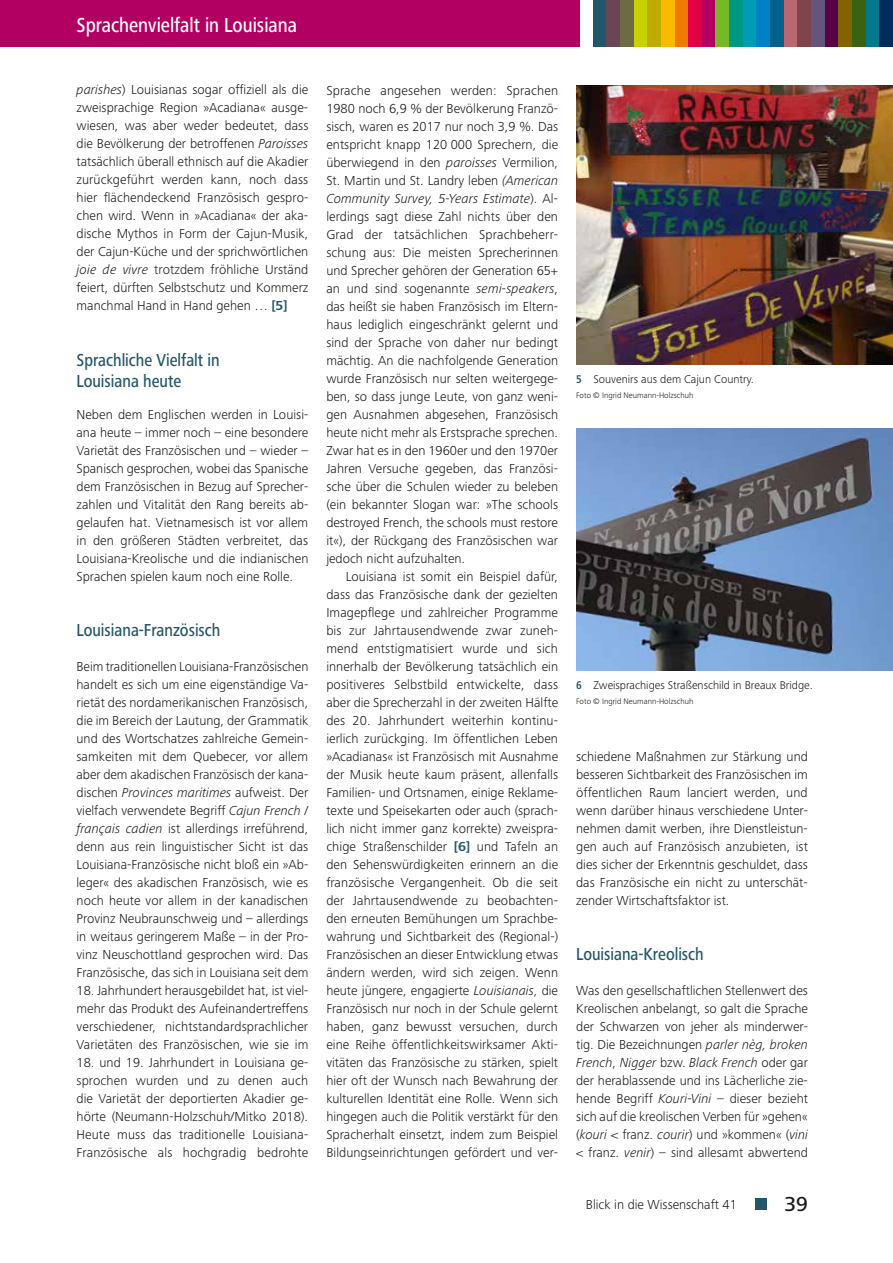
<style>
.page{position:relative;width:893px;height:1263px;background:#fff}
.page>*{position:absolute;margin:0;border:0;box-sizing:border-box;transform-origin:0 0}
.t1{font:500 21px "Frutiger Next LTW1 G";color:#fff;scale:.85 1}
.t2{font:500 21px "Frutiger Next LTW1 G";color:#1a1a18}
.t3{font:500 18px/21px "Frutiger Next LTW1 G";color:#225669;scale:.85 1}
.t4{font:300 13.5px/18px "Frutiger Next LTW1 G";color:#1a1a18;text-align:justify}
.t5{font:300 11.7px "Frutiger Next LTW1 G";color:#1a1a18}
.t6{font:300 8.25px "Frutiger Next LTW1 G";color:#1a1a18}
.s1{font-style:italic}
.s2{font-family:"Frutiger Next Pro";font-weight:700;color:#225669}
.s3{font-family:"Frutiger Next Pro";font-weight:700;font-stretch:condensed;color:#225669}
</style>
<div class="page">
<div style="left:755px;top:1198px;width:11px;height:11px;background:#225669"></div>
<div style="left:593px;top:0;width:13px;height:47px;background:#225669"></div>
<div style="left:606px;top:0;width:14px;height:47px;background:#6a4555"></div>
<div style="left:620px;top:0;width:14px;height:47px;background:#6e6a44"></div>
<div style="left:634px;top:0;width:13px;height:47px;background:#c7d300"></div>
<div style="left:647px;top:0;width:14px;height:47px;background:#bdad00"></div>
<div style="left:661px;top:0;width:14px;height:47px;background:#fbba00"></div>
<div style="left:675px;top:0;width:13px;height:47px;background:#ef7c00"></div>
<div style="left:688px;top:0;width:14px;height:47px;background:#e40045"></div>
<div style="left:702px;top:0;width:14px;height:47px;background:#b10061"></div>
<div style="left:716px;top:0;width:13px;height:47px;background:#76b828"></div>
<div style="left:729px;top:0;width:14px;height:47px;background:#009881"></div>
<div style="left:743px;top:0;width:14px;height:47px;background:#009bb4"></div>
<div style="left:757px;top:0;width:13px;height:47px;background:#0080c8"></div>
<div style="left:770px;top:0;width:14px;height:47px;background:#00618a"></div>
<div style="left:784px;top:0;width:13px;height:47px;background:#b96770"></div>
<div style="left:797px;top:0;width:14px;height:47px;background:#80454b"></div>
<div style="left:811px;top:0;width:14px;height:47px;background:#62567d"></div>
<div style="left:825px;top:0;width:13px;height:47px;background:#580247"></div>
<div style="left:838px;top:0;width:14px;height:47px;background:#826300"></div>
<div style="left:852px;top:0;width:14px;height:47px;background:#3a6311"></div>
<div style="left:866px;top:0;width:13px;height:47px;background:#007a8c"></div>
<div style="left:879px;top:0;width:14px;height:47px;background:#002d5b"></div>
<div style="left:0;top:0;width:579px;height:47px;background:#b10061"></div>
<img style="left:576px;top:85px;width:317px;height:280px">
<img style="left:576px;top:428px;width:317px;height:243px">
<h1 class="t1" style="left:77px;top:13px;width:261px">Sprachenvielfalt in Louisiana</h1>
<h1 class="t1" style="left:77px;top:13px;width:37px">????</h1>
<p class="t4" style="left:77px;top:81px;width:233px"><span class="s1">parishes</span>) Louisianas sogar offiziell als die zweisprachige Region »Acadiana« ausge&shy;wiesen, was aber weder bedeutet, dass die Bevölkerung der betroffenen <span class="s1">Paroisses </span>tatsächlich überall ethnisch auf die Akadier zurückgeführt werden kann, noch dass hier flächendeckend Französisch gespro&shy;chen wird. Wenn in »Acadiana« der aka&shy;dische Mythos in Form der Cajun-Musik, der Cajun-Küche und der sprichwörtlichen <span class="s1">joie de vivre</span> trotzdem fröhliche Urständ feiert, dürften Selbstschutz und Kommerz manchmal Hand in Hand gehen … <span class="s2">[5]</span></p>
<h2 class="t3" style="left:77px;top:350px;width:170px">Sprachliche Vielfalt in<br>Louisiana heute</h2>
<p class="t4" style="left:77px;top:405px;width:233px">Neben dem Englischen werden in Louisi&shy;ana heute – immer noch – eine besondere Varietät des Französischen und – wieder – Spanisch gesprochen, wobei das Spanische dem Französischen in Bezug auf Sprecher&shy;zahlen und Vitalität den Rang bereits ab&shy;gelaufen hat. Vietnamesisch ist vor allem in den größeren Städten verbreitet, das Louisiana-Kreolische und die indianischen Sprachen spielen kaum noch eine Rolle.</p>
<h2 class="t3" style="left:77px;top:620px;width:171px">Louisiana-Französisch</h2>
<p class="t4" style="left:77px;top:657px;width:233px">Beim traditionellen Louisiana-Französischen handelt es sich um eine eigenständige Va&shy;rietät des nordamerikanischen Französisch, die im Bereich der Lautung, der Grammatik und des Wortschatzes zahlreiche Gemein&shy;samkeiten mit dem Quebecer, vor allem aber dem akadischen Französisch der kana&shy;dischen <span class="s1">Provinces maritimes</span> aufweist. Der vielfach verwendete Begriff <span class="s1">Cajun French</span> / <span class="s1">français cadien</span> ist allerdings irreführend, denn aus rein linguistischer Sicht ist das Louisiana-Französische nicht bloß ein »Ab&shy;leger« des akadischen Französisch, wie es noch heute vor allem in der kanadischen Provinz Neubraunschweig und – allerdings in weitaus geringerem Maße – in der Pro&shy;vinz Neuschottland gesprochen wird. Das Französische, das sich in Louisiana seit dem</p>
<p class="t4" style="left:77px;top:981px;width:233px">18. Jahrhundert herausgebildet hat, ist viel&shy;mehr das Produkt des Aufeinandertreffens verschiedener, nichtstandardsprachlicher Varietäten des Französischen, wie sie im</p>
<p class="t4" style="left:77px;top:1053px;width:233px">18. und 19. Jahrhundert in Louisiana ge&shy;sprochen wurden und zu denen auch die Varietät der deportierten Akadier ge&shy;hörte (Neumann-Holzschuh/Mitko 2018).<br>Heute muss das traditionelle Louisiana-Französische als hochgradig bedrohte</p>
<p class="t4" style="left:326px;top:81px;width:233px">Sprache angesehen werden: Sprachen 1980 noch 6,9 % der Bevölkerung Franzö&shy;sisch, waren es 2017 nur noch 3,9 %. Das entspricht knapp 120 000 Sprechern, die überwiegend in den <span class="s1">paroisses</span> Vermilion, St. Martin und St. Landry leben <span class="s1">(American Community Survey, 5-Years Estimate</span>). Al&shy;lerdings sagt diese Zahl nichts über den Grad der tatsächlichen Sprachbeherr&shy;schung aus: Die meisten Sprecherinnen und Sprecher gehören der Generation 65+ an und sind sogenannte <span class="s1">semi-speakers</span>, das heißt sie haben Französisch im Eltern&shy;haus lediglich eingeschränkt gelernt und sind der Sprache von daher nur bedingt mächtig. An die nachfolgende Generation wurde Französisch nur selten weitergege&shy;ben, so dass junge Leute, von ganz weni&shy;gen Ausnahmen abgesehen, Französisch heute nicht mehr als Erstsprache sprechen.<br>Zwar hat es in den 1960er und den 1970er Jahren Versuche gegeben, das Französi&shy;sche über die Schulen wieder zu beleben (ein bekannter Slogan war: »The schools destroyed French, the schools must restore it«), der Rückgang des Französischen war jedoch nicht aufzuhalten.</p>
<p class="t4" style="left:326px;top:567px;width:233px;text-indent:19px">Louisiana ist somit ein Beispiel dafür, dass das Französische dank der gezielten Imagepflege und zahlreicher Programme bis zur Jahrtausendwende zwar zuneh&shy;mend entstigmatisiert wurde und sich innerhalb der Bevölkerung tatsächlich ein positiveres Selbstbild entwickelte, dass aber die Sprecherzahl in der zweiten Hälfte des 20. Jahrhundert weiterhin kontinu&shy;ierlich zurückging. Im öffentlichen Leben »Acadianas« ist Französisch mit Ausnahme der Musik heute kaum präsent, allenfalls Familien- und Ortsnamen, einige Reklame&shy;texte und Speisekarten oder auch (sprach&shy;lich nicht immer ganz korrekte) zweispra&shy;chige Straßenschilder <span class="s2">[6]</span> und Tafeln an den Sehenswürdigkeiten erinnern an die französische Vergangenheit. Ob die seit der Jahrtausendwende zu beobachten&shy;den erneuten Bemühungen um Sprachbe&shy;wahrung und Sichtbarkeit des (Regional-)<br>Französischen an dieser Entwicklung etwas ändern werden, wird sich zeigen. Wenn heute jüngere, engagierte <span class="s1">Louisianais</span>, die Französisch nur noch in der Schule gelernt haben, ganz bewusst versuchen, durch eine Reihe öffentlichkeitswirksamer Akti&shy;vitäten das Französische zu stärken, spielt hier oft der Wunsch nach Bewahrung der kulturellen Identität eine Rolle. Wenn sich hingegen auch die Politik verstärkt für den Spracherhalt einsetzt, indem zum Beispiel Bildungseinrichtungen gefördert und ver-</p>
<p class="t5" style="left:576px;top:372px;width:179px"><span class="s3">5</span> Souvenirs aus dem Cajun Country.</p>
<p class="t6" style="left:576px;top:390px;width:119px">Foto © Ingrid Neumann-Holzschuh</p>
<p class="t5" style="left:576px;top:678px;width:238px"><span class="s3">6</span> Zweisprachiges Straßenschild in Breaux Bridge.</p>
<p class="t6" style="left:576px;top:696px;width:119px">Foto © Ingrid Neumann-Holzschuh</p>
<p class="t4" style="left:576px;top:747px;width:233px">schiedene Maßnahmen zur Stärkung und besseren Sichtbarkeit des Französischen im öffentlichen Raum lanciert werden, und wenn darüber hinaus verschiedene Unter&shy;nehmen damit werben, ihre Dienstleistun&shy;gen auch auf Französisch anzubieten, ist dies sicher der Erkenntnis geschuldet, dass das Französische ein nicht zu unterschät&shy;zender Wirtschaftsfaktor ist.</p>
<h2 class="t3" style="left:576px;top:944px;width:152px">Louisiana-Kreolisch</h2>
<p class="t4" style="left:576px;top:981px;width:233px">Was den gesellschaftlichen Stellenwert des Kreolischen anbelangt, so galt die Sprache der Schwarzen von jeher als minderwer&shy;tig. Die Bezeichnungen <span class="s1">parler nèg, broken French</span>, <span class="s1">Nigger</span> bzw. <span class="s1">Black French</span> oder gar der herablassende und ins Lächerliche zie&shy;hende Begriff <span class="s1">Kouri-Vini</span> – dieser bezieht sich auf die kreolischen Verben für »gehen« (<span class="s1">kouri</span> &lt; franz. <span class="s1">courir</span>) und »kommen« (<span class="s1">vini </span>&lt; franz. <span class="s1">venir</span>) – sind allesamt abwertend</p>
<p class="t4" style="left:586px;top:1195px;width:152px">Blick in die Wissenschaft 41</p>
<h1 class="t2" style="left:784px;top:1192px;width:25px">39</h1>
</div>
